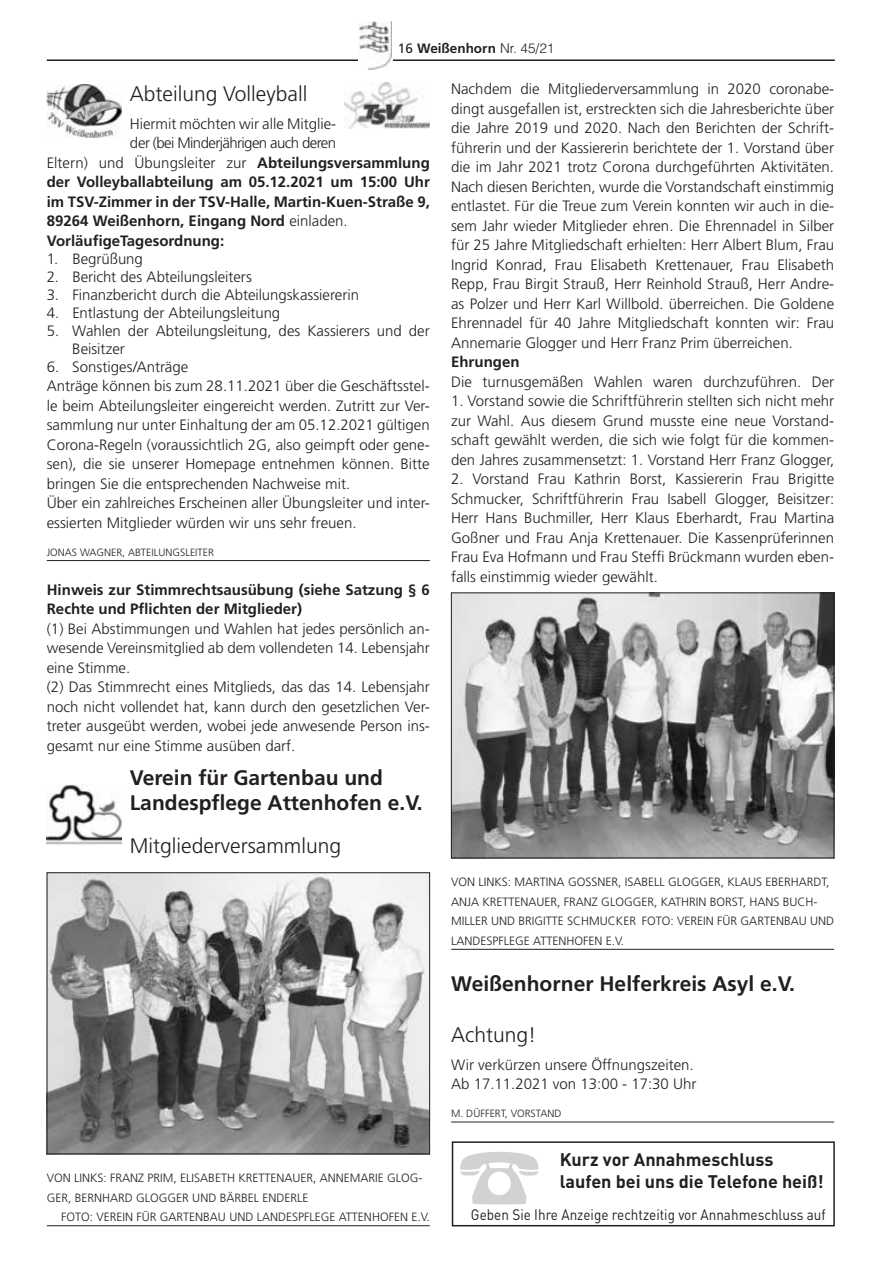
<style>
.page{position:relative;width:881px;height:1263px;background:#fff}
.page>*{position:absolute;margin:0;border:0;box-sizing:border-box;transform-origin:0 0}
.t1{font:21px/25.2px "Frutiger LT Bold 16";color:#231f20}
.t2{font:21px "Frutiger LT Light 16";color:#231f20}
.t3{font:700 18px "DIN";color:#231f20}
.t4{font:15px/19.5px "Frutiger LT Light 16";color:#231f20}
.t5{font:15px/19.5px "Frutiger LT Bold 16";color:#231f20}
.t6{font:15px "DIN";color:#231f20;scale:.9 1}
.t7{font:15px "Frutiger LT Light 16";letter-spacing:-.04em;color:#231f20}
.t8{font:13.5px "Frutiger LT Bold 16";color:#231f20}
.t9{font:12px/19.5px "Frutiger LT Light 16";color:#231f20}
.t10{font:10.5px "Frutiger LT Light 16";color:#231f20}
.s1{font-family:"Frutiger LT"}
.s2{font-family:"Helvetica LT";font-weight:300}
.s3{font-family:"Frutiger LT Bold 16"}
.s4{font-family:"Frutiger LT Light 16"}
</style>
<div class="page">
<hr style="left:47px;top:59px;width:787px;height:2px;background:#231f20">
<svg style="left:367px;top:59px;width:26px;height:11px"></svg>
<img style="left:358px;top:22px;width:34px;height:47px">
<hr style="left:451px;top:949px;width:382px;height:1px;background:#231f20">
<hr style="left:451px;top:1121px;width:382px;height:1px;background:#231f20">
<img style="left:453px;top:595px;width:378px;height:261px">
<div style="left:451px;top:593px;width:382px;height:265px;border:1px solid #231f20"></div>
<hr style="left:47px;top:560px;width:382px;height:1px;background:#231f20">
<hr style="left:47px;top:1225px;width:382px;height:1px;background:#231f20">
<img style="left:47px;top:84px;width:74px;height:54px">
<img style="left:344px;top:83px;width:85px;height:46px">
<img style="left:47px;top:785px;width:74px;height:60px">
<img style="left:49px;top:874px;width:378px;height:278px">
<div style="left:47px;top:872px;width:382px;height:282px;border:1px solid #231f20"></div>
<div style="left:451px;top:1141px;width:383px;height:85px;border:2px solid #231f20"></div>
<p class="t8" style="left:398px;top:40px;width:158px"><span class="s1">16</span> Weißenhorn <span class="s2">Nr. 45/21</span></p>
<p class="t4" style="left:451px;top:79px;width:384px">Nachdem die Mitgliederversammlung in 2020 coronabe&shy;dingt ausgefallen ist, erstreckten sich die Jahresberichte über die Jahre 2019 und 2020. Nach den Berichten der Schrift&shy;führerin und der Kassiererin berichtete der 1. Vorstand über die im Jahr 2021 trotz Corona durchgeführten Aktivitäten.<br>Nach diesen Berichten, wurde die Vorstandschaft einstimmig entlastet. Für die Treue zum Verein konnten wir auch in die&shy;sem Jahr wieder Mitglieder ehren. Die Ehrennadel in Silber für 25 Jahre Mitgliedschaft erhielten: Herr Albert Blum, Frau Ingrid Konrad, Frau Elisabeth Krettenauer, Frau Elisabeth Repp, Frau Birgit Strauß, Herr Reinhold Strauß, Herr Andre&shy;as Polzer und Herr Karl Willbold. überreichen. Die Goldene Ehrennadel für 40 Jahre Mitgliedschaft konnten wir: Frau Annemarie Glogger und Herr Franz Prim überreichen.</p>
<p class="t5" style="left:451px;top:352px;width:70px">Ehrungen</p>
<p class="t4" style="left:451px;top:372px;width:384px">Die turnusgemäßen Wahlen waren durchzuführen. Der</p>
<p class="t4" style="left:451px;top:391px;width:384px;text-align:justify">1. Vorstand sowie die Schriftführerin stellten sich nicht mehr zur Wahl. Aus diesem Grund musste eine neue Vorstand&shy;schaft gewählt werden, die sich wie folgt für die kommen&shy;den Jahres zusammensetzt: 1. Vorstand Herr Franz Glogger,</p>
<p class="t4" style="left:451px;top:469px;width:384px;text-align:justify">2. Vorstand Frau Kathrin Borst, Kassiererin Frau Brigitte Schmucker, Schriftführerin Frau Isabell Glogger, Beisitzer:<br>Herr Hans Buchmiller, Herr Klaus Eberhardt, Frau Martina Goßner und Frau Anja Krettenauer. Die Kassenprüferinnen Frau Eva Hofmann und Frau Steffi Brückmann wurden eben&shy;falls einstimmig wieder gewählt.</p>
<h1 class="t2" style="left:130px;top:82px;width:179px">Abteilung Volleyball</h1>
<p class="t4" style="left:130px;top:114px;width:208px">Hiermit möchten wir alle Mitglie-</p>
<p class="t7" style="left:130px;top:135px;width:208px">der (bei Minderjährigen auch deren</p>
<p class="t4" style="left:47px;top:153px;width:384px">Eltern) und Übungsleiter zur <span class="s3">Abteilungsversammlung</span></p>
<p class="t5" style="left:47px;top:172px;width:384px">der Volleyballabteilung am 05.12.2021 um 15:00 Uhr im TSV-Zimmer in der TSV-Halle, Martin-Kuen-Straße 9, 89264 Weißenhorn, Eingang Nord <span class="s4">einladen.<br></span>VorläufigeTagesordnung:</p>
<p class="t4" style="left:47px;top:249px;width:98px">1. Begrüßung</p>
<p class="t4" style="left:47px;top:267px;width:206px">2. Bericht des Abteilungsleiters</p>
<p class="t4" style="left:47px;top:285px;width:313px">3. Finanzbericht durch die Abteilungskassiererin</p>
<p class="t4" style="left:47px;top:303px;width:235px">4. Entlastung der Abteilungsleitung</p>
<p class="t4" style="left:72px;top:322px;width:359px;line-height:18px;text-indent:-25px">5. Wahlen der Abteilungsleitung, des Kassierers und der<br>Beisitzer</p>
<p class="t4" style="left:47px;top:357px;width:384px">6. Sonstiges/Anträge<br>Anträge können bis zum 28. 11. 2021 über die Geschäftsstel&shy;le beim Abteilungsleiter eingereicht werden. Zutritt zur Ver&shy;sammlung nur unter Einhaltung der am 05. 12.2021 gültigen Corona-Regeln (voraussichtlich 2G, also geimpft oder gene&shy;sen), die sie unserer Homepage entnehmen können. Bitte bringen Sie die entsprechenden Nachweise mit.<br>Über ein zahlreiches Erscheinen aller Übungsleiter und inter&shy;essierten Mitglieder würden wir uns sehr freuen.</p>
<p class="t10" style="left:47px;top:546px;width:168px">JONAS WAGNER, ABTEILUNGSLEITER</p>
<p class="t5" style="left:47px;top:580px;width:384px">Hinweis zur Stimmrechtsausübung (siehe Satzung § 6<br>Rechte und Pflichten der Mitglieder)</p>
<p class="t4" style="left:47px;top:619px;width:384px">(1) Bei Abstimmungen und Wahlen hat jedes persönlich an&shy;wesende Vereinsmitglied ab dem vollendeten 14. Lebensjahr eine Stimme.<br>(2) Das Stimmrecht eines Mitglieds, das das 14. Lebensjahr noch nicht vollendet hat, kann durch den gesetzlichen Ver&shy;treter ausgeübt werden, wobei jede anwesende Person ins&shy;gesamt nur eine Stimme ausüben darf.</p>
<h1 class="t1" style="left:130px;top:765px;width:294px">Verein für Gartenbau und<br>Landespflege Attenhofen e.V.</h1>
<h1 class="t2" style="left:130px;top:834px;width:213px">Mitgliederversammlung</h1>
<p class="t9" style="left:47px;top:1168px;width:377px">VON LINKS: FRANZ PRIM, ELISABETH KRETTENAUER, ANNEMARIE GLOG-<br>GER, BERNHARD GLOGGER UND BÄRBEL ENDERLE</p>
<p class="t9" style="left:61px;top:1207px;width:368px">FOTO: VEREIN FÜR GARTENBAU UND LANDESPFLEGE ATTENHOFEN E.V.</p>
<p class="t9" style="left:451px;top:872px;width:384px">VON LINKS: MARTINA GOSSNER, ISABELL GLOGGER, KLAUS EBERHARDT, ANJA KRETTENAUER, FRANZ GLOGGER, KATHRIN BORST, HANS BUCH-MILLER UND BRIGITTE SCHMUCKER FOTO: VEREIN FÜR GARTENBAU UND LANDESPFLEGE ATTENHOFEN E.V.</p>
<h1 class="t1" style="left:451px;top:971px;width:345px">Weißenhorner Helferkreis Asyl e.V.</h1>
<h1 class="t2" style="left:451px;top:1023px;width:87px">Achtung!</h1>
<p class="t4" style="left:451px;top:1055px;width:247px">Wir verkürzen unsere Öffnungszeiten.<br>Ab 17. 11.2021 von 13:00 - 17:30 Uhr</p>
<p class="t10" style="left:451px;top:1108px;width:112px">M. DÜFFERT, VORSTAND</p>
<p class="t3" style="left:559px;top:1148px;width:215px">Kurz vor Annahmeschluss</p>
<p class="t3" style="left:559px;top:1170px;width:265px">laufen bei uns die Telefone heiß!</p>
<p class="t6" style="left:471px;top:1205px;width:395px">Geben Sie Ihre Anzeige rechtzeitig vor Annahmeschluss auf</p>
</div>
